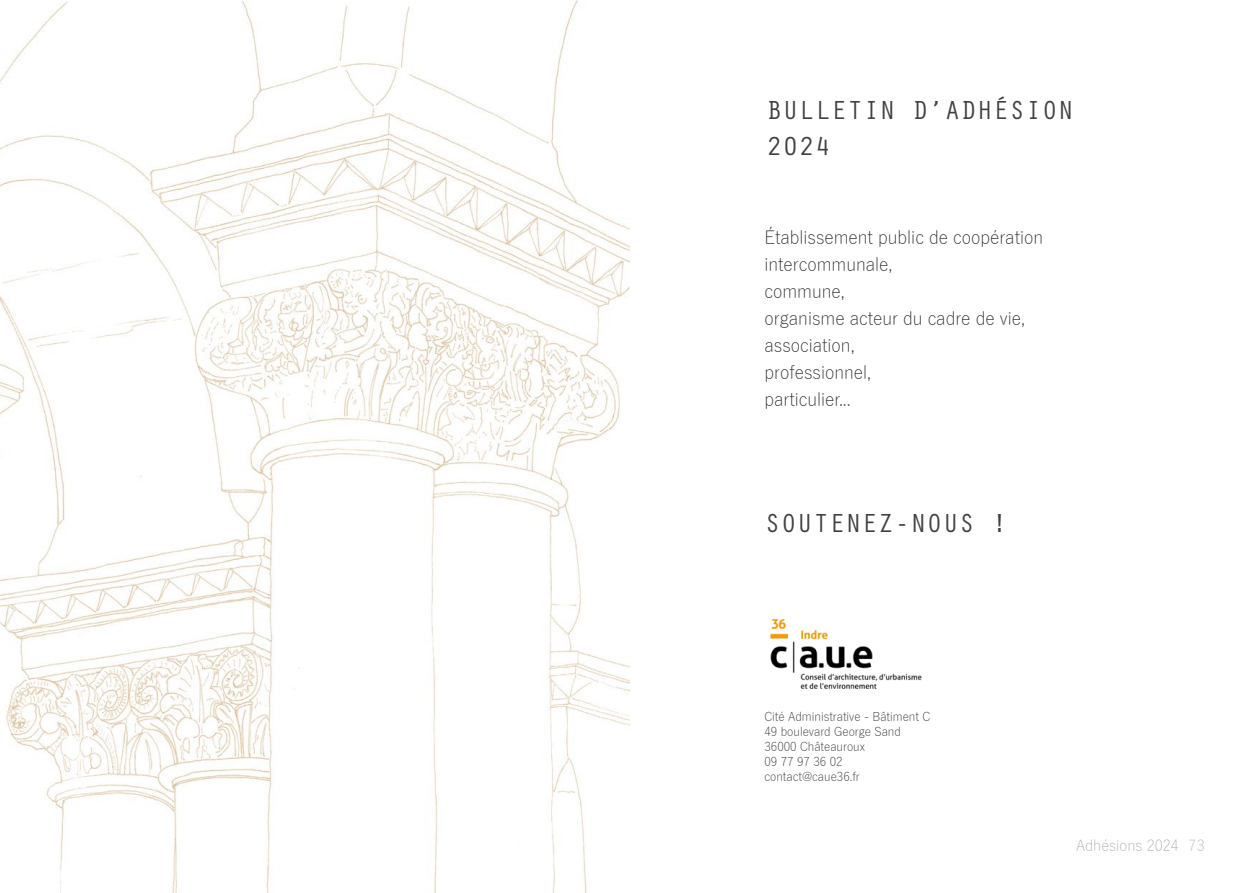
<style>
.page{position:relative;width:1259px;height:893px;background:#fff}
.page>*{position:absolute;margin:0;border:0;box-sizing:border-box;transform-origin:0 0}
.t1{font:27px/36px "Orator Std";color:#414141}
.t2{font:300 18px/27px "Yu Gothic";color:#231f20}
.t3{font:300 15px "Yu Gothic";color:#ababad}
.t4{font:300 12px/15px "Yu Gothic";color:#231f20}
</style>
<div class="page">
<img style="left:770px;top:619px;width:152px;height:70px">
<img style="left:0;top:0;width:629px;height:893px">
<h1 class="t1" style="left:766px;top:91px;width:309px">BULLETIN D’ADHÉSION<br>2024</h1>
<p class="t2" style="left:764px;top:221px;width:280px">Établissement public de coopération intercommunale,<br>commune,<br>organisme acteur du cadre de vie, association,<br>professionnel,<br>particulier...</p>
<h1 class="t1" style="left:764px;top:504px;width:245px">SOUTENEZ-NOUS !</h1>
<p class="t4" style="left:764px;top:708px;width:167px">Cité Administrative - Bâtiment C<br>49 boulevard George Sand<br>36000 Châteauroux<br>09 77 97 36 02 contact@caue36.fr</p>
<p class="t3" style="left:1076px;top:831px;width:130px">Adhésions 2024 73</p>
</div>
